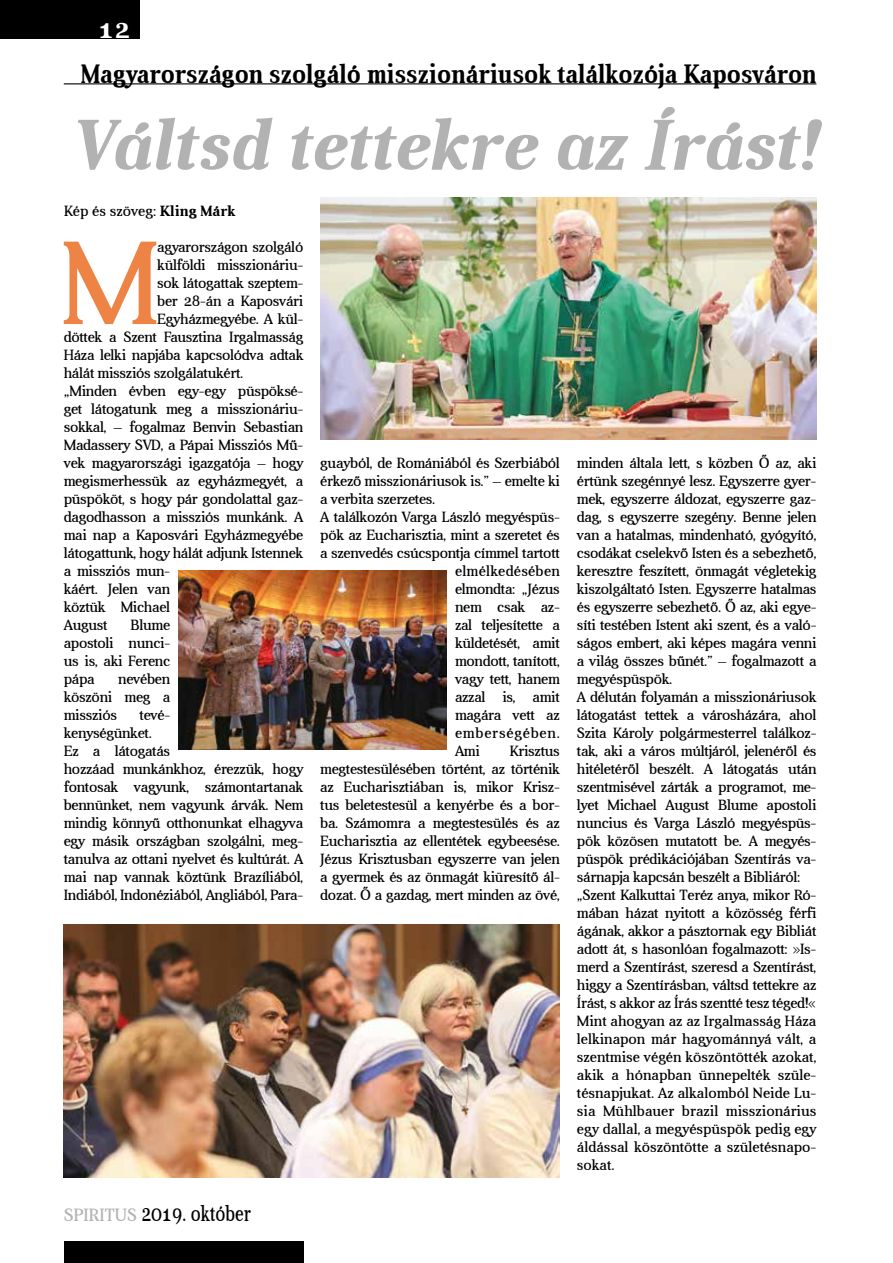
<style>
.page{position:relative;width:893px;height:1263px;background:#fff}
.page>*{position:absolute;margin:0;border:0;box-sizing:border-box;transform-origin:0 0}
.t1{font:118.8px "Aver";color:#ed8446}
.t2{font:italic 700 72px "Aver";color:#b3b2b2}
.t3{font:700 27px "Aver";color:#000;scale:.9 1}
.t4{font:700 27px "Aver";color:#fff}
.t5{font:22.5px "Aver";color:#000;scale:.8 1}
.t6{font:15px/18px "Aver";letter-spacing:-.02em;color:#000;text-align:justify}
.t7{font:15px "Aver";color:#000}
.t8{font:15px "Aver";letter-spacing:.015em;color:#000}
.t9{font:15px "Aver";letter-spacing:.05em;color:#000}
.s1{font-weight:700}
.s2{font-size:18px;color:#b3b2b2}
</style>
<div class="page">
<div style="left:64px;top:1242px;width:239px;height:21px;background:#000"></div>
<div style="left:0;top:0;width:139px;height:38px;background:#000"></div>
<hr style="left:64px;top:83px;width:752px;height:1px;background:#000">
<img style="left:64px;top:925px;width:496px;height:253px">
<img style="left:320px;top:198px;width:496px;height:241px">
<img style="left:179px;top:570px;width:267px;height:179px">
<h3 class="t4" style="left:98px;top:14px;width:34px">12</h3>
<h3 class="t3" style="left:81px;top:59px;width:819px">Magyarországon szolgáló misszionáriusok találkozója Kaposváron</h3>
<h2 class="t2" style="left:70px;top:105px;width:748px">Váltsd tettekre az Írást!</h2>
<p class="t7" style="left:64px;top:203px;width:173px">Kép és szöveg: <span class="s1">Kling Márk</span></p>
<h1 class="t1" style="left:60px;top:219px;width:101px">M</h1>
<p class="t6" style="left:157px;top:238px;width:148px">agyarországon szolgáló</p>
<p class="t6" style="left:157px;top:256px;width:148px">külföldi misszionáriu-</p>
<p class="t6" style="left:157px;top:274px;width:148px">sok látogattak szeptem-</p>
<p class="t6" style="left:157px;top:292px;width:148px">ber 28-án a Kaposvári</p>
<p class="t6" style="left:157px;top:310px;width:148px">Egyházmegyébe. A kül-</p>
<p class="t6" style="left:64px;top:328px;width:241px">döttek a Szent Fausztina Irgalmasság</p>
<p class="t6" style="left:64px;top:346px;width:241px">Háza lelki napjába kapcsolódva adtak</p>
<p class="t6" style="left:64px;top:364px;width:181px">hálát missziós szolgálatukért.</p>
<p class="t6" style="left:64px;top:382px;width:241px">„Minden évben egy-egy püspöksé-</p>
<p class="t6" style="left:64px;top:400px;width:241px">get látogatunk meg a misszionáriu-</p>
<p class="t6" style="left:64px;top:418px;width:241px">sokkal, – fogalmaz Benvin Sebastian</p>
<p class="t6" style="left:64px;top:436px;width:241px">Madassery SVD, a Pápai Missziós Mű-</p>
<p class="t6" style="left:64px;top:454px;width:241px">vek magyarországi igazgatója – hogy</p>
<p class="t6" style="left:64px;top:472px;width:241px">megismerhessük az egyházmegyét, a</p>
<p class="t6" style="left:64px;top:490px;width:241px">püspököt, s hogy pár gondolattal gaz-</p>
<p class="t6" style="left:64px;top:508px;width:241px">dagodhasson a missziós munkánk. A</p>
<p class="t6" style="left:64px;top:526px;width:241px">mai nap a Kaposvári Egyházmegyébe</p>
<p class="t6" style="left:64px;top:544px;width:241px">látogattunk, hogy hálát adjunk Istennek</p>
<p class="t6" style="left:64px;top:562px;width:108px">a missziós mun-</p>
<p class="t6" style="left:64px;top:580px;width:108px">káért. Jelen van</p>
<p class="t6" style="left:64px;top:598px;width:108px">köztük Michael</p>
<p class="t6" style="left:64px;top:616px;width:45px">August</p>
<p class="t6" style="left:64px;top:616px;width:108px;text-indent:66px">Blume apostoli nunci&shy;us is, aki Ferenc pápa</p>
<p class="t6" style="left:64px;top:670px;width:108px;text-indent:54px">nevében köszöni meg a missziós</p>
<p class="t6" style="left:64px;top:706px;width:241px;text-align:left;text-indent:76px">tevé-<br>kenységünket.<br>Ez a látogatás<br>hozzáad munkánkhoz, érezzük, hogy fontosak vagyunk, számontartanak bennünket, nem vagyunk árvák. Nem mindig könnyű otthonunkat elhagyva egy másik országban szolgálni, meg&shy;tanulva az ottani nyelvet és kultúrát. A mai nap vannak köztünk Brazíliából,<br>Indiából, Indonéziából, Angliából, Para-</p>
<p class="t6" style="left:320px;top:454px;width:241px">guayból, de Romániából és Szerbiából</p>
<p class="t6" style="left:320px;top:472px;width:241px">érkező misszionáriusok is.” – emelte ki</p>
<p class="t6" style="left:320px;top:490px;width:117px">a verbita szerzetes.</p>
<p class="t6" style="left:320px;top:508px;width:241px">A találkozón Varga László megyéspüs-</p>
<p class="t6" style="left:320px;top:526px;width:241px">pök az Eucharisztia, mint a szeretet és</p>
<p class="t6" style="left:320px;top:544px;width:241px">a szenvedés csúcspontja címmel tartott</p>
<p class="t8" style="left:455px;top:563px;width:106px">elmélkedésében</p>
<p class="t6" style="left:455px;top:580px;width:106px">elmondta: „Jézus</p>
<p class="t6" style="left:455px;top:598px;width:106px">nem csak az-</p>
<p class="t6" style="left:455px;top:616px;width:106px">zal teljesítette a</p>
<p class="t6" style="left:455px;top:634px;width:106px">küldetését, amit</p>
<p class="t6" style="left:455px;top:652px;width:106px">mondott, tanított,</p>
<p class="t6" style="left:455px;top:670px;width:106px">vagy tett, hanem</p>
<p class="t6" style="left:455px;top:688px;width:106px">azzal is, amit</p>
<p class="t6" style="left:455px;top:706px;width:106px">magára vett az</p>
<p class="t9" style="left:455px;top:725px;width:106px">emberségében.</p>
<p class="t6" style="left:455px;top:742px;width:26px">Ami</p>
<p class="t6" style="left:320px;top:742px;width:241px;text-indent:189px">Krisztus megtestesülésében történt, az történik az Eucharisztiában is, mikor Krisz&shy;tus beletestesül a kenyérbe és a bor&shy;ba. Számomra a megtestesülés és az Eucharisztia az ellentétek egybeesése.<br>Jézus Krisztusban egyszerre van jelen a gyermek és az önmagát kiüresítő ál&shy;dozat. Ő a gazdag, mert minden az övé,</p>
<h3 class="t5" style="left:64px;top:1201px;width:235px"><span class="s2">SPIRITUS</span> 2019. október</h3>
<p class="t6" style="left:577px;top:454px;width:241px;text-align:left">minden általa lett, s közben Ő az, aki értünk szegénnyé lesz. Egyszerre gyer&shy;mek, egyszerre áldozat, egyszerre gaz&shy;dag, s egyszerre szegény. Benne jelen van a hatalmas, mindenható, gyógyító, csodákat cselekvő Isten és a sebezhető, keresztre feszített, önmagát végletekig kiszolgáltató Isten. Egyszerre hatalmas és egyszerre sebezhető. Ő az, aki egye&shy;síti testében Istent aki szent, és a való&shy;ságos embert, aki képes magára venni a világ összes bűnét.” – fogalmazott a megyéspüspök.<br>A délután folyamán a misszionáriusok látogatást tettek a városházára, ahol Szita Károly polgármesterrel találkoz&shy;tak, aki a város múltjáról, jelenéről és hitéletéről beszélt. A látogatás után szentmisével zárták a programot, me&shy;lyet Michael August Blume apostoli nuncius és Varga László megyéspüs&shy;pök közösen mutatott be. A megyés&shy;püspök prédikációjában Szentírás va&shy;sárnapja kapcsán beszélt a Bibliáról: „Szent Kalkuttai Teréz anya, mikor Ró&shy;mában házat nyitott a közösség férfi ágának, akkor a pásztornak egy Bibliát adott át, s hasonlóan fogalmazott: »Is&shy;merd a Szentírást, szeresd a Szentírást, higgy a Szentírásban, váltsd tettekre az Írást, s akkor az Írás szentté tesz téged!« Mint ahogyan az az Irgalmasság Háza lelkinapon már hagyománnyá vált, a szentmise végén köszöntötték azokat, akik a hónapban ünnepelték szüle&shy;tésnapjukat. Az alkalomból Neide Lu&shy;sia Mühlbauer brazil misszionárius egy dallal, a megyéspüspök pedig egy áldással köszöntötte a születésnapo&shy;sokat.</p>
</div>
